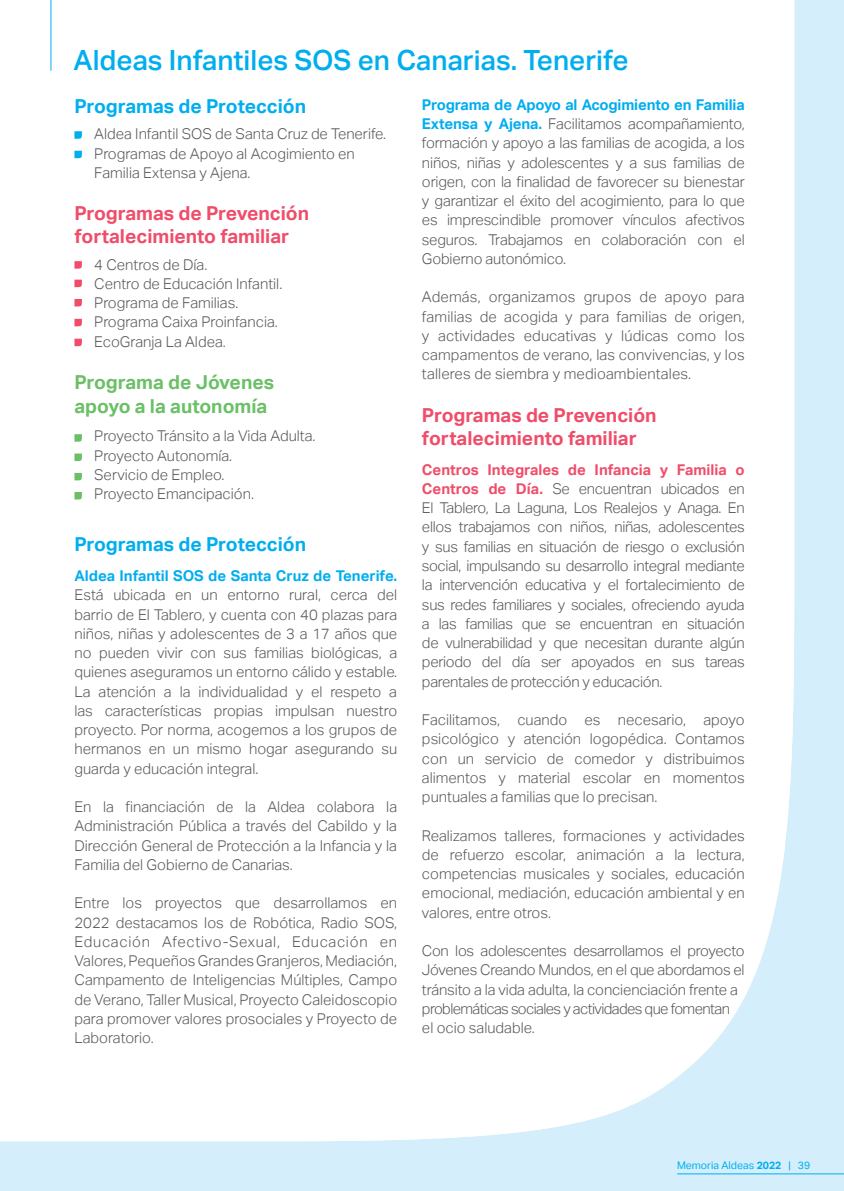
<style>
.page{position:relative;width:844px;height:1191px;background:#fff}
.page>*{position:absolute;margin:0;border:0;box-sizing:border-box;transform-origin:0 0}
.t1{font:500 27.82px "Aktiv Grotesk";color:#00aeef}
.t2{font:700 19.25px/23.1px "Aktiv Grotesk";color:#ef4d69}
.t3{font:700 19.25px "Aktiv Grotesk";color:#00aeef}
.t4{font:700 19.25px/24.5px "Aktiv Grotesk";color:#6bc067}
.t5{font:300 14.88px/19.2px "Aktiv Grotesk";color:#57585a;text-align:justify}
.t6{font:300 14.88px/19.2px "Aktiv Grotesk";letter-spacing:-.02em;color:#57585a}
.t7{font:700 14.88px "Aktiv Grotesk";color:#00aeef}
.t8{font:10.5px "Aktiv Grotesk";color:#00aeef}
.s1{font-weight:700;color:#00aeef}
.s2{font-weight:700;color:#ef4d69}
.s3{font-weight:700}
</style>
<div class="page">
<div style="left:0;top:0;width:843px;height:1191px;background:#d4effb"></div>
<hr style="left:677px;top:1173px;width:166px;height:1px;background:#00aeef">
<div style="left:0;top:0;width:794px;height:1141px;background:#fff"></div>
<svg style="left:74px;top:434px;width:8px;height:8px"></svg>
<svg style="left:74px;top:453px;width:8px;height:8px"></svg>
<svg style="left:74px;top:473px;width:8px;height:7px"></svg>
<svg style="left:74px;top:492px;width:8px;height:7px"></svg>
<svg style="left:74px;top:131px;width:8px;height:8px"></svg>
<svg style="left:74px;top:151px;width:8px;height:7px"></svg>
<svg style="left:74px;top:280px;width:8px;height:7px"></svg>
<svg style="left:74px;top:299px;width:8px;height:7px"></svg>
<svg style="left:74px;top:261px;width:8px;height:8px"></svg>
<svg style="left:74px;top:319px;width:8px;height:7px"></svg>
<svg style="left:74px;top:339px;width:8px;height:7px"></svg>
<hr style="left:50px;top:0;width:1px;height:71px;background:#00aeef">
<h1 class="t1" style="left:74px;top:44px;width:556px">Aldeas Infantiles SOS en Canarias. Tenerife</h1>
<p class="t3" style="left:74px;top:95px;width:233px">Programas de Protección</p>
<p class="t5" style="left:94px;top:124px;width:293px;text-align:left">Aldea Infantil SOS de Santa Cruz de Tenerife.<br>Programas de Apoyo al Acogimiento en<br>Familia Extensa y Ajena.</p>
<p class="t2" style="left:74px;top:202px;width:236px">Programas de Prevención fortalecimiento familiar</p>
<p class="t5" style="left:94px;top:255px;width:189px;text-align:left">4 Centros de Día.<br>Centro de Educación Infantil.<br>Programa de Familias.<br>Programa Caixa Proinfancia.<br>EcoGranja La Aldea.</p>
<p class="t4" style="left:74px;top:370px;width:201px">Programa de Jóvenes apoyo a la autonomía</p>
<p class="t5" style="left:94px;top:427px;width:223px;text-align:left">Proyecto Tránsito a la Vida Adulta.<br>Proyecto Autonomía.<br>Servicio de Empleo.<br>Proyecto Emancipación.</p>
<p class="t3" style="left:74px;top:533px;width:233px">Programas de Protección</p>
<p class="t7" style="left:74px;top:567px;width:324px">Aldea Infantil SOS de Santa Cruz de Tenerife.</p>
<p class="t5" style="left:74px;top:585px;width:324px">Está ubicada en un entorno rural, cerca del barrio de El Tablero, y cuenta con 40 plazas para niños, niñas y adolescentes de 3 a 17 años que no pueden vivir con sus familias biológicas, a quienes aseguramos un entorno cálido y estable.<br>La atención a la individualidad y el respeto a las características propias impulsan nuestro proyecto. Por norma, acogemos a los grupos de hermanos en un mismo hogar asegurando su guarda y educación integral.</p>
<p class="t5" style="left:74px;top:797px;width:324px">En la financiación de la Aldea colabora la Administración Pública a través del Cabildo y la Dirección General de Protección a la Infancia y la Familia del Gobierno de Canarias.</p>
<p class="t5" style="left:74px;top:893px;width:324px">Entre los proyectos que desarrollamos en 2022 destacamos los de Robótica, Radio SOS, Educación Afectivo-Sexual, Educación en Valores, Pequeños Grandes Granjeros, Mediación, Campamento de Inteligencias Múltiples, Campo de Verano, Taller Musical, Proyecto Caleidoscopio para promover valores prosociales y Proyecto de Laboratorio.</p>
<p class="t5" style="left:422px;top:95px;width:324px"><span class="s1">Programa de Apoyo al Acogimiento en Familia Extensa y Ajena.</span> Facilitamos acompañamiento, formación y apoyo a las familias de acogida, a los niños, niñas y adolescentes y a sus familias de origen, con la finalidad de favorecer su bienestar y garantizar el éxito del acogimiento, para lo que es imprescindible promover vínculos afectivos seguros. Trabajamos en colaboración con el Gobierno autonómico.</p>
<p class="t5" style="left:422px;top:288px;width:324px">Además, organizamos grupos de apoyo para familias de acogida y para familias de origen, y actividades educativas y lúdicas como los campamentos de verano, las convivencias, y los talleres de siembra y medioambientales.</p>
<p class="t2" style="left:422px;top:403px;width:236px">Programas de Prevención fortalecimiento familiar</p>
<p class="t5" style="left:422px;top:460px;width:324px"><span class="s2">Centros Integrales de Infancia y Familia o Centros de Día.</span> Se encuentran ubicados en El Tablero, La Laguna, Los Realejos y Anaga. En ellos trabajamos con niños, niñas, adolescentes y sus familias en situación de riesgo o exclusión social, impulsando su desarrollo integral mediante la intervención educativa y el fortalecimiento de sus redes familiares y sociales, ofreciendo ayuda a las familias que se encuentran en situación de vulnerabilidad y que necesitan durante algún periodo del día ser apoyados en sus tareas parentales de protección y educación.</p>
<p class="t5" style="left:422px;top:710px;width:324px">Facilitamos, cuando es necesario, apoyo psicológico y atención logopédica. Contamos con un servicio de comedor y distribuimos alimentos y material escolar en momentos puntuales a familias que lo precisan.</p>
<p class="t5" style="left:422px;top:825px;width:324px">Realizamos talleres, formaciones y actividades de refuerzo escolar, animación a la lectura, competencias musicales y sociales, educación emocional, mediación, educación ambiental y en valores, entre otros.</p>
<p class="t6" style="left:422px;top:941px;width:324px">Con los adolescentes desarrollamos el proyecto Jóvenes Creando Mundos, en el que abordamos el tránsito a la vida adulta, la concienciación frente a problemáticas sociales y actividades que fomentan el ocio saludable.</p>
<p class="t8" style="left:676px;top:1159px;width:135px">Memoria Aldeas <span class="s3">2022</span> | 39</p>
</div>
